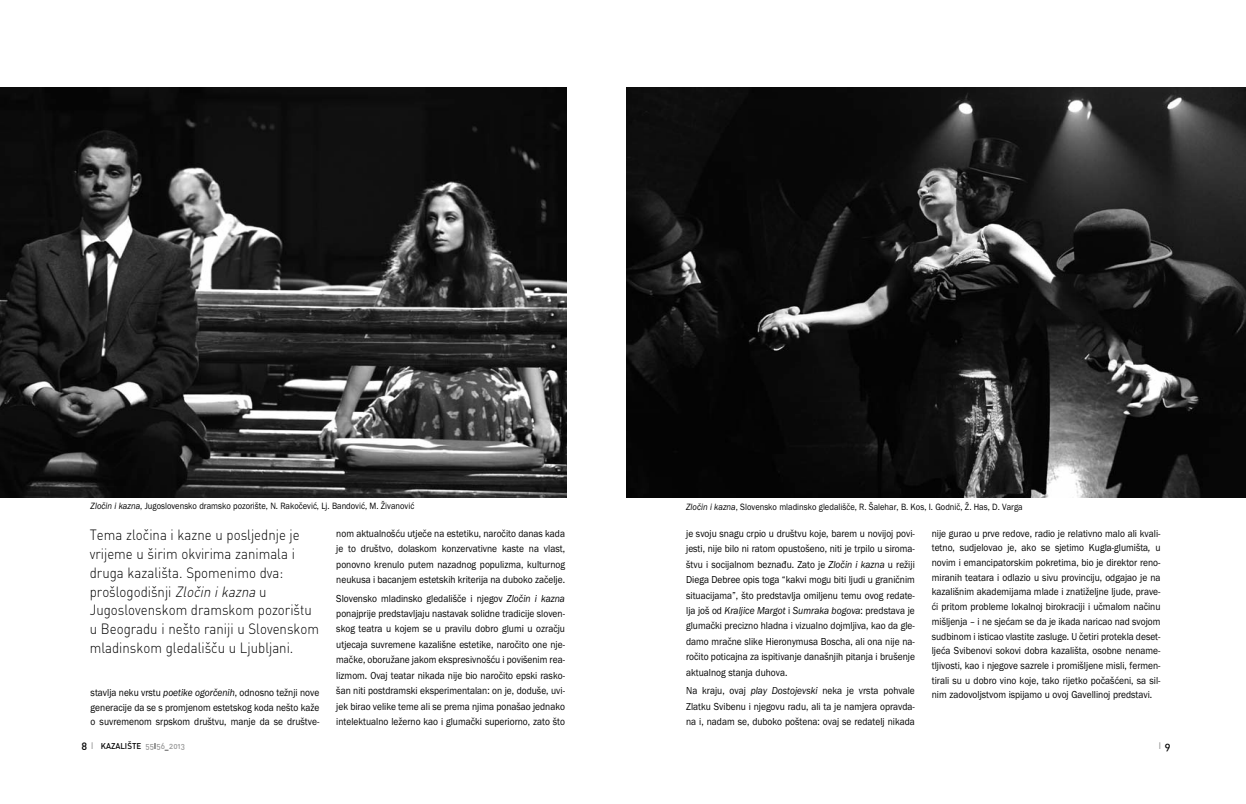
<style>
.page{position:relative;width:1246px;height:804px;background:#fff}
.page>*{position:absolute;margin:0;border:0;box-sizing:border-box;transform-origin:0 0}
.t1{font:14.7px/18.9px "DIN Light Rounded";color:#000;scale:.9 1}
.t2{font:10.5px/15.5px "Franklin Gothic";color:#000;text-align:justify;scale:.9 1}
.t3{font:9.45px "Franklin Gothic";color:#000;scale:.9 1}
.t4{font:9.45px "DIN Medium Rounded";color:#969696;scale:.8 1}
.t5{font:8.4px "DIN Medium Rounded";color:#000;scale:.95 1}
.s1{font-style:italic}
.s2{font-size:10.5px}
.s3{font-size:9.45px;color:#969696}
.s4{color:#999}
.s5{font-size:10.5px;color:#000}
</style>
<div class="page">
<img style="left:0;top:88px;width:566px;height:409px">
<img style="left:626px;top:88px;width:620px;height:409px">
<p class="t3" style="left:91px;top:502px;width:361px"><span class="s1">Zločin i kazna</span>, Jugoslovensko dramsko pozorište, N. Rakočević, Lj. Bandović, M. Živanović</p>
<p class="t3" style="left:686px;top:503px;width:375px"><span class="s1">Zločin i kazna</span>, Slovensko mladinsko gledališče, R. Šalehar, B. Kos, I. Godnič, Ž. Has, D. Varga</p>
<p class="t1" style="left:90px;top:526px;width:256px">Tema zločina i kazne u posljednje je vrijeme u širim okvirima zanimala i druga kazališta. Spomenimo dva: prošlogodišnji <span class="s1">Zločin ikazna</span>u Jugoslovenskom dramskom po zorištu u Beogradu i nešto raniji u Slovenskom mladinskom gledališču u Ljubljani.</p>
<p class="t2" style="left:336px;top:526px;width:256px">nom aktualnošću utječe na estetiku, naročito danas kada je to društvo, dolaskom konzervativne kaste na vlast, ponovno krenulo putem nazadnog populizma, kulturnog neukusa i bacanjem estetskih kriterija na duboko začelje.</p>
<p class="t2" style="left:336px;top:591px;width:256px">Slovensko mladinsko gledališče i njegov <span class="s1">Zločin i kazna </span>ponajprije predstavljaju nastavak solidne tradicije sloven&shy;skog teatra u kojem se u pravilu dobro glumi u ozračju utjecaja suvremene kazališne estetike, naročito one nje&shy;mačke, oboružane jakom ekspresivnošću i povišenim rea - lizmom. Ovaj teatar nikada nije bio naročito epski rasko&shy;šan niti postdramski eksperimentalan: on je, doduše, uvi&shy;jek birao velike teme ali se prema njima ponašao jednako intelektualno ležerno kao i glumački superiorno, zato što</p>
<p class="t2" style="left:686px;top:526px;width:256px">je svoju snagu crpio u društvu koje, barem u novijoj povi&shy;jesti, nije bilo ni ratom opustošeno, niti je trpilo u siroma&shy;štvu i socijalnom beznađu. Zato je <span class="s1">Zločin i kazna</span> u režiji Diega Debree opis toga “kakvi mogu biti ljudi u graničnim situacijama”, što predstavlja omiljenu temu ovog redate&shy;lja još od <span class="s1">Kraljice Margot</span> i <span class="s1">Sumraka bogova</span>: predstava je glumački precizno hladna i vizualno dojmljiva, kao da gle&shy;damo mračne slike Hieronymusa Boscha, ali ona nije na - ročito poticajna za ispitivanje današnjih pitanja i brušenje aktualnog stanja duhova.</p>
<p class="t2" style="left:686px;top:683px;width:256px">Na kraju, ovaj <span class="s1">play Dostojevski</span> neka je vrsta pohvale Zlatku Svibenu i njegovu radu, ali ta je namjera opravda&shy;na i, nadam se, duboko poštena: ovaj se redatelj nikada</p>
<p class="t2" style="left:931px;top:526px;width:256px;line-height:14.7px">nije gurao u prve redove, radio je relativno malo ali kvali&shy;tetno, sudjelovao je, ako se sjetimo Kugla-glumišta<span class="s1">,</span> u novim i emancipatorskim pokretima, bio je direktor reno&shy;miranih teatara i odlazio u sivu provinciju, odgajao je na kazališnim akademijama mlade i znatiželjne ljude, prave&shy;ći pritom probleme lokalnoj birokraciji i učmalom načinu mišljenja – i ne sjećam se da je ikada naricao nad svojom sudbinom i isticao vlastite zasluge. U četiri protekla deset&shy;ljeća Svibenovi sokovi dobra kazališta, osobne nename&shy;tljivosti, kao i njegove sazrele i promišljene misli, fermen&shy;tirali su u dobro vino koje, tako rijetko počašćeni, sa sil&shy;nim zadovoljstvom ispijamo u ovoj Gavellinoj predstavi.</p>
<p class="t2" style="left:91px;top:685px;width:256px;line-height:14.7px">stavlja neku vrstu <span class="s1">poetike ogorčenih</span>, odnosno težnji nove generacije da se s promjenom estetskog koda nešto kaže o suvremenom srpskom društvu, manje da se društve-</p>
<p class="t5" style="left:82px;top:742px;width:110px"><span class="s2">8</span> <span class="s3">I</span> KAZALIŠTE <span class="s4">55</span>I<span class="s4">56</span>_<span class="s4">2013</span></p>
<p class="t4" style="left:1158px;top:742px;width:16px">I <span class="s5">9</span></p>
</div>
